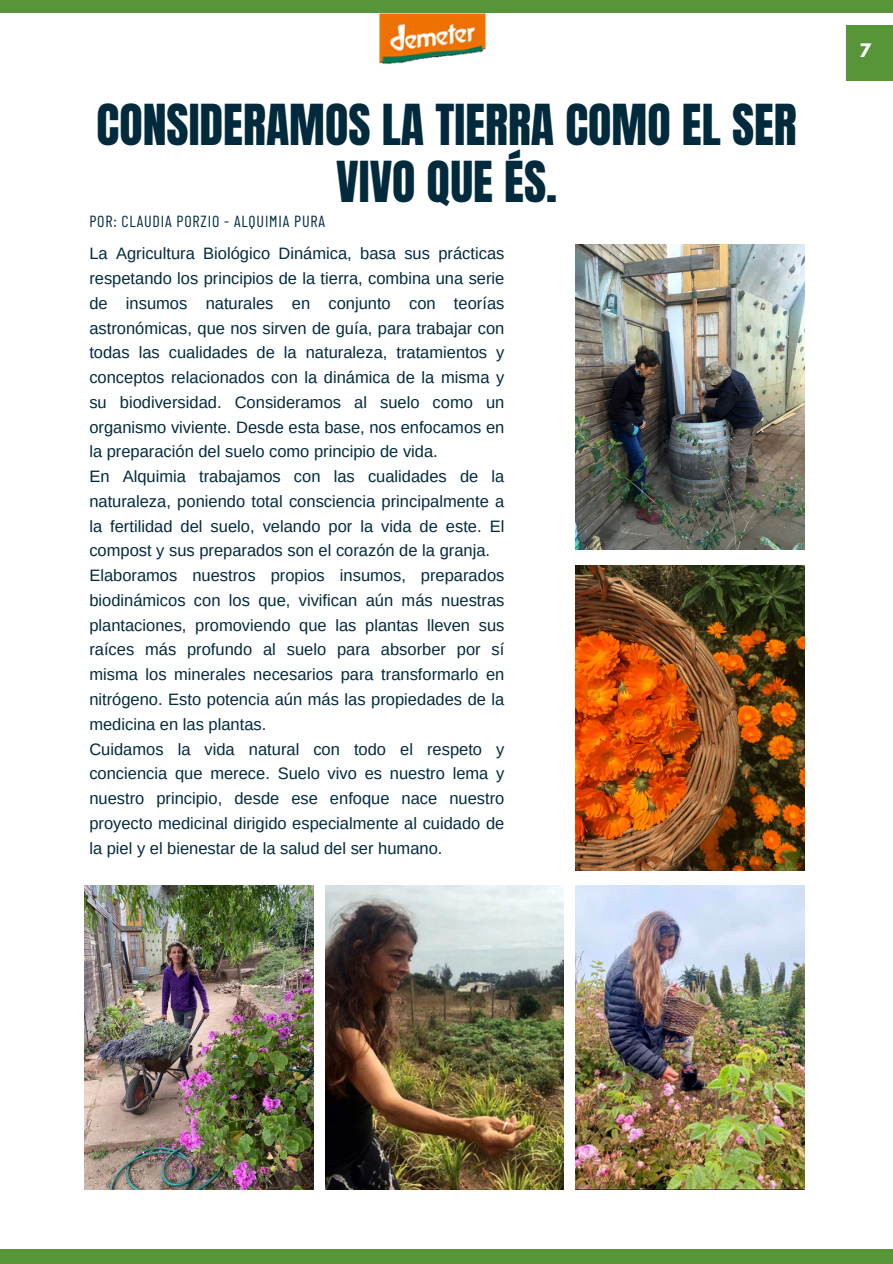
<style>
.page{position:relative;width:893px;height:1264px;background:#fff}
.page>*{position:absolute;margin:0;border:0;box-sizing:border-box;transform-origin:0 0}
.t1{font:48px/57.3px "Anton";color:#022a3d;text-align:center}
.t2{font:16.5px/24.8px "Arimo";color:#022a3d;text-align:justify}
.t3{font:700 16.5px "League Spartan";color:#fff}
.t4{font:16.05px "Barlow Condensed";letter-spacing:.05em;color:#022a3d}
</style>
<div class="page">
<div style="left:0;top:0;width:892px;height:12px;background:#569639"></div>
<div style="left:0;top:1249px;width:892px;height:14px;background:#569639"></div>
<div style="left:846px;top:25px;width:46px;height:56px;background:#569639"></div>
<img style="left:575px;top:245px;width:229px;height:305px">
<img style="left:575px;top:885px;width:229px;height:304px">
<img style="left:325px;top:885px;width:238px;height:304px">
<img style="left:84px;top:885px;width:229px;height:304px">
<img style="left:575px;top:565px;width:229px;height:305px">
<img style="left:379px;top:13px;width:107px;height:51px">
<p class="t1" style="left:97px;top:97px;width:701px">CONSIDERAMOS LA TIERRA COMO EL SER<br>VIVO QUE ÉS.</p>
<p class="t4" style="left:89px;top:211px;width:237px">POR: CLAUDIA PORZIO - ALQUIMIA PURA</p>
<p class="t2" style="left:89px;top:241px;width:416px">La Agricultura Biológico Dinámica, basa sus prácticas respetando los principios de la tierra, combina una serie de insumos naturales en conjunto con teorías astronómicas, que nos sirven de guía, para trabajar con todas las cualidades de la naturaleza, tratamientos y conceptos relacionados con la dinámica de la misma y su biodiversidad. Consideramos al suelo como un organismo viviente. Desde esta base, nos enfocamos en la preparación del suelo como principio de vida.</p>
<p class="t2" style="left:89px;top:464px;width:416px">En Alquimia trabajamos con las cualidades de la naturaleza, poniendo total consciencia principalmente a la fertilidad del suelo, velando por la vida de este. El compost y sus preparados son el corazón de la granja.</p>
<p class="t2" style="left:89px;top:563px;width:416px">Elaboramos nuestros propios insumos, preparados biodinámicos con los que, vivifican aún más nuestras plantaciones, promoviendo que las plantas lleven sus raíces más profundo al suelo para absorber por sí misma los minerales necesarios para transformarlo en nitrógeno. Esto potencia aún más las propiedades de la medicina en las plantas.</p>
<p class="t2" style="left:89px;top:736px;width:416px">Cuidamos la vida natural con todo el respeto y conciencia que merece. Suelo vivo es nuestro lema y nuestro principio, desde ese enfoque nace nuestro proyecto medicinal dirigido especialmente al cuidado de la piel y el bienestar de la salud del ser humano.</p>
<p class="t3" style="left:859px;top:42px;width:13px">7</p>
</div>
